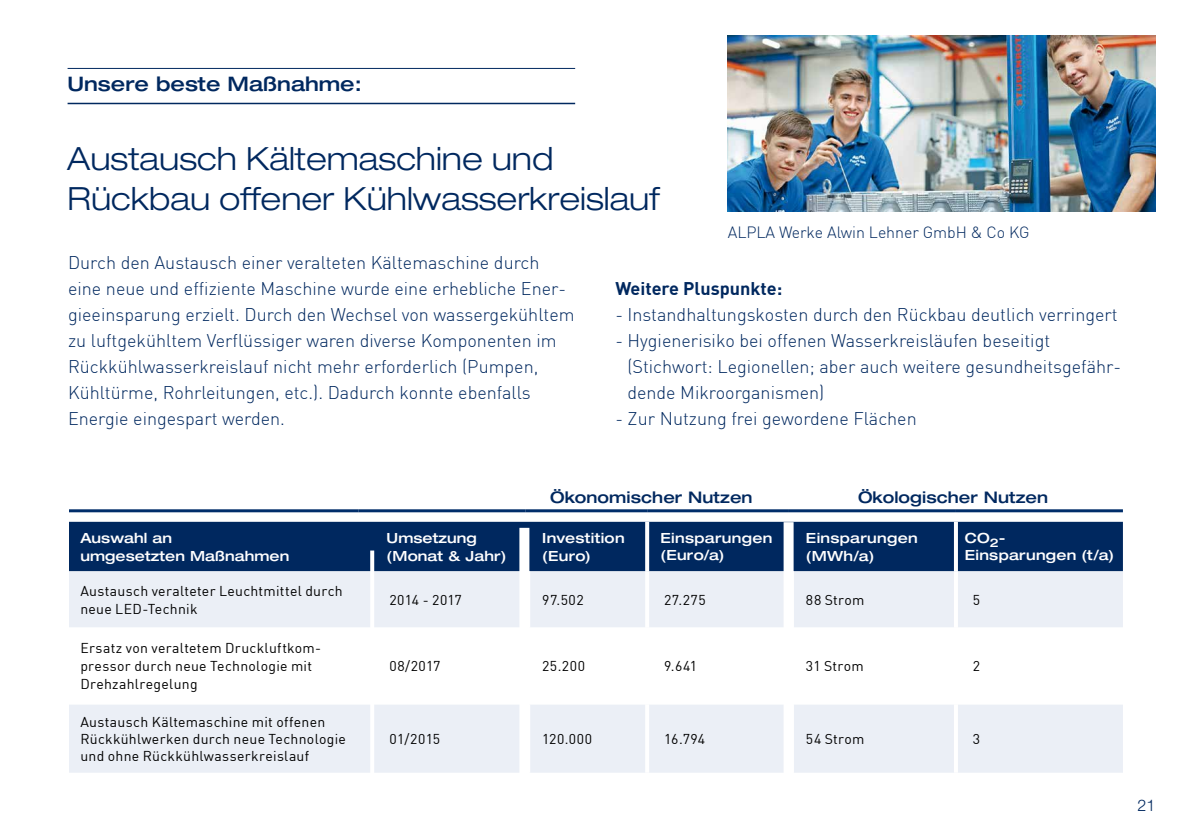
<style>
.page{position:relative;width:1191px;height:840px;background:#fff}
.page>*{position:absolute;margin:0;border:0;box-sizing:border-box;transform-origin:0 0}
.t1{font:300 expanded 32px/40px "Helvetica Neue LT Std";color:#00285f}
.t2{font:500 expanded 20px "Helvetica Neue LT Std";color:#00285f}
.t3{font:300 18px/26px "DIN";color:#00285f}
.t4{font:700 18px "DIN";color:#00285f}
.t5{font:500 expanded 16px "Helvetica Neue LT Std";letter-spacing:.005em;color:#00285f}
.t6{font:300 16px "DIN";letter-spacing:-.005em;color:#00285f}
.t7{font:300 16px "Helvetica Neue LT Std";color:#00285f}
.t8{font:14px/18px "DIN";letter-spacing:.02em;color:#000}
.t9{font:500 expanded 14px/18px "Helvetica Neue LT Std";letter-spacing:.015em;color:#fff}
</style>
<div class="page">
<img style="left:728px;top:36px;width:427px;height:176px">
<hr style="left:68px;top:68px;width:507px;height:1px;background:#00285f">
<hr style="left:68px;top:103px;width:507px;height:1px;background:#00285f">
<div style="left:69px;top:521px;width:1054px;height:50px;background:#00285f"></div>
<svg style="left:69px;top:571px;width:1054px;height:201px;fill:#ebeff6"></svg>
<hr style="left:645px;top:571px;width:4px;height:56px;background:#fff">
<hr style="left:954px;top:571px;width:4px;height:56px;background:#fff">
<hr style="left:645px;top:704px;width:4px;height:68px;background:#fff">
<hr style="left:954px;top:704px;width:4px;height:68px;background:#fff">
<div style="left:520px;top:571px;width:10px;height:56px;background:#fff"></div>
<div style="left:784px;top:571px;width:10px;height:56px;background:#fff"></div>
<div style="left:520px;top:704px;width:10px;height:68px;background:#fff"></div>
<div style="left:784px;top:704px;width:10px;height:68px;background:#fff"></div>
<hr style="left:525px;top:509px;width:122px;height:3px;background:#002d6a">
<hr style="left:647px;top:509px;width:142px;height:3px;background:#002d6a">
<hr style="left:789px;top:509px;width:167px;height:3px;background:#002d6a">
<hr style="left:956px;top:509px;width:167px;height:3px;background:#002d6a">
<hr style="left:69px;top:509px;width:289px;height:3px;background:#002d6a">
<hr style="left:358px;top:509px;width:167px;height:3px;background:#002d6a">
<svg style="left:645px;top:521px;width:4px;height:50px"></svg>
<hr style="left:954px;top:521px;width:4px;height:50px;background:#fff">
<div style="left:520px;top:627px;width:10px;height:77px;background:#fff"></div>
<div style="left:784px;top:627px;width:10px;height:77px;background:#fff"></div>
<hr style="left:645px;top:627px;width:4px;height:77px;background:#fff">
<hr style="left:954px;top:627px;width:4px;height:77px;background:#fff">
<div style="left:519px;top:527px;width:10px;height:262px;background:#fff"></div>
<div style="left:783px;top:522px;width:10px;height:280px;background:#fff"></div>
<hr style="left:370px;top:550px;width:4px;height:239px;background:#fff">
<p class="t2" style="left:68px;top:72px;width:296px">Unsere beste Maßnahme:</p>
<h1 class="t1" style="left:67px;top:139px;width:594px">Austausch Kältemaschine und<br>Rückbau offener Kühlwasserkreislauf</h1>
<p class="t6" style="left:728px;top:222px;width:303px">ALPLA Werke Alwin Lehner GmbH &amp; Co KG</p>
<p class="t3" style="left:68px;top:249px;width:508px">Durch den Austausch einer veralteten Kältemaschine durch eine neue und effiziente Maschine wurde eine erhebliche Ener&shy;gieeinsparung erzielt. Durch den Wechsel von wassergekühltem zu luftgekühltem Verflüssiger waren diverse Komponenten im Rückkühlwasserkreislauf nicht mehr erforderlich (Pumpen, Kühltürme, Rohrleitungen, etc.). Dadurch konnte ebenfalls Energie eingespart werden.</p>
<p class="t4" style="left:615px;top:276px;width:168px">Weitere Pluspunkte:</p>
<p class="t3" style="left:615px;top:301px;width:504px">- Instandhaltungskosten durch den Rückbau deutlich verringert</p>
<p class="t3" style="left:627px;top:327px;width:495px;text-indent:-12px">- Hygienerisiko bei offenen Wasserkreisläufen beseitigt (Stichwort: Legionellen; aber auch weitere gesundheitsgefähr&shy;dende Mikroorganismen)</p>
<p class="t3" style="left:615px;top:405px;width:303px">- Zur Nutzung frei gewordene Flächen</p>
<p class="t5" style="left:550px;top:487px;width:204px">Ökonomischer Nutzen</p>
<p class="t5" style="left:858px;top:487px;width:192px">Ökologischer Nutzen</p>
<p class="t9" style="left:80px;top:528px;width:210px">Auswahl an<br>umgesetzten Maßnahmen</p>
<p class="t9" style="left:386px;top:528px;width:121px">Umsetzung (Monat &amp; Jahr)</p>
<p class="t9" style="left:542px;top:528px;width:84px">Investition (Euro)</p>
<p class="t9" style="left:660px;top:529px;width:113px;line-height:16.8px">Einsparungen (Euro/a)</p>
<p class="t9" style="left:806px;top:528px;width:113px">Einsparungen (MWh/a)</p>
<p class="t9" style="left:964px;top:529px;width:151px;line-height:16.8px">CO<sub>2</sub>-<br>Einsparungen (t/a)</p>
<p class="t8" style="left:80px;top:581px;width:264px">Austausch veralteter Leuchtmittel durch neue LED-Technik</p>
<p class="t8" style="left:389px;top:590px;width:74px">2014 - 2017</p>
<p class="t8" style="left:542px;top:590px;width:43px">97.502</p>
<p class="t8" style="left:664px;top:590px;width:43px">27.275</p>
<p class="t8" style="left:806px;top:590px;width:60px">88 Strom</p>
<p class="t8" style="left:973px;top:590px;width:9px">5</p>
<p class="t8" style="left:80px;top:638px;width:242px">Ersatz von veraltetem Druckluftkom&shy;pressor durch neue Technologie mit<br>Drehzahlregelung</p>
<p class="t8" style="left:389px;top:656px;width:52px">08/2017</p>
<p class="t8" style="left:542px;top:656px;width:44px">25.200</p>
<p class="t8" style="left:664px;top:656px;width:34px">9.641</p>
<p class="t8" style="left:806px;top:656px;width:59px">31 Strom</p>
<p class="t8" style="left:973px;top:656px;width:9px">2</p>
<p class="t8" style="left:80px;top:713px;width:267px;line-height:16.8px">Austausch Kältemaschine mit offenen<br>Rückkühlwerken durch neue Technologie und ohne Rückkühlwasserkreislauf</p>
<p class="t8" style="left:389px;top:729px;width:52px">01/2015</p>
<p class="t8" style="left:542px;top:729px;width:51px">120.000</p>
<p class="t8" style="left:664px;top:729px;width:42px">16.794</p>
<p class="t8" style="left:806px;top:729px;width:60px">54 Strom</p>
<p class="t8" style="left:973px;top:729px;width:9px">3</p>
<p class="t7" style="left:1137px;top:794px;width:19px">21</p>
</div>
